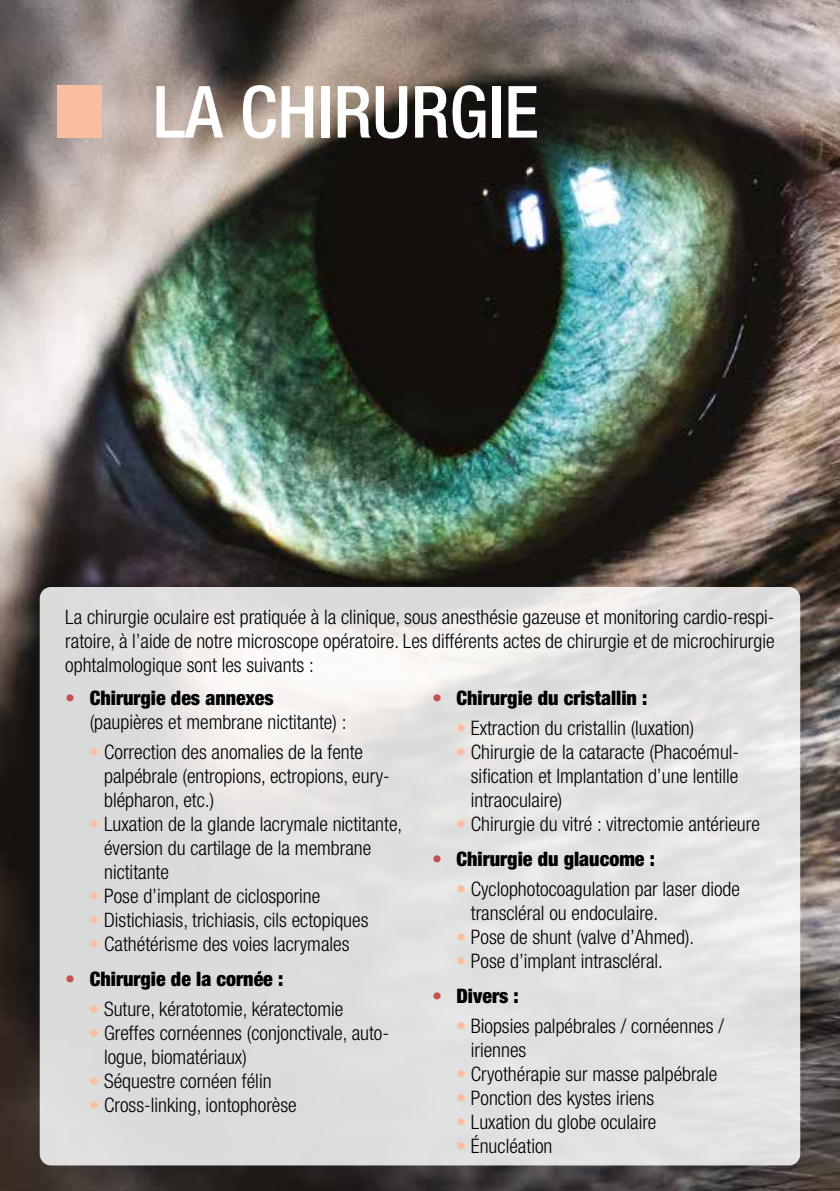
<style>
.page{position:relative;width:840px;height:1191px;background:#fff}
.page>*{position:absolute;margin:0;border:0;box-sizing:border-box;transform-origin:0 0}
.t1{font:500 condensed 72px "Helvetica Neue LT Pro";color:#fff}
.t2{font:300 condensed 20px/24px "Helvetica Neue LT Pro";color:#000}
.t3{font:900 condensed 20px "Helvetica Neue LT Pro";color:#000}
.s1{font-weight:500;color:#c15250}
.s2{font-weight:900}
.s3{color:#f8bea0}
</style>
<div class="page">
<img style="left:0;top:0;width:839px;height:1191px">
<svg style="left:40px;top:587px;width:759px;height:578px;background:#e3e1e1"></svg>
<div style="left:57px;top:85px;width:44px;height:53px;background:#f8bea0"></div>
<h1 class="t1" style="left:153px;top:69px;width:387px">LA CHIRURGIE</h1>
<p class="t2" style="left:65px;top:605px;width:710px;text-align:justify">La chirurgie oculaire est pratiquée à la clinique, sous anesthésie gazeuse et monitoring cardio-respi&shy;ratoire, à l’aide de notre microscope opératoire. Les différents actes de chirurgie et de microchirurgie ophtalmologique sont les suivants :</p>
<p class="t2" style="left:90px;top:686px;width:258px;text-indent:-24px"><span class="s1">•</span> <span class="s2">Chirurgie des annexes </span>(paupières et membrane nictitante) :</p>
<p class="t2" style="left:104px;top:739px;width:287px;text-indent:-15px"><span class="s3">•</span> Correction des anomalies de la fente palpébrale (entropions, ectropions, eury&shy;blépharon, etc.)</p>
<p class="t2" style="left:104px;top:811px;width:299px;text-indent:-15px"><span class="s3">•</span> Luxation de la glande lacrymale nictitante, éversion du cartilage de la membrane nictitante</p>
<p class="t2" style="left:89px;top:883px;width:232px"><span class="s3">•</span> Pose d’implant de ciclosporine</p>
<p class="t2" style="left:89px;top:907px;width:280px"><span class="s3">•</span> Distichiasis, trichiasis, cils ectopiques</p>
<p class="t2" style="left:89px;top:931px;width:261px"><span class="s3">•</span> Cathétérisme des voies lacrymales</p>
<p class="t3" style="left:65px;top:966px;width:219px"><span class="s1">•</span> Chirurgie de la cornée :</p>
<p class="t2" style="left:89px;top:996px;width:255px"><span class="s3">•</span> Suture, kératotomie, kératectomie</p>
<p class="t2" style="left:104px;top:1020px;width:286px;text-indent:-15px"><span class="s3">•</span> Greffes cornéennes (conjonctivale, auto&shy;logue, biomatériaux)</p>
<p class="t2" style="left:89px;top:1068px;width:184px"><span class="s3">•</span> Séquestre cornéen félin</p>
<p class="t2" style="left:89px;top:1092px;width:209px"><span class="s3">•</span> Cross-linking, iontophorèse</p>
<p class="t3" style="left:432px;top:685px;width:217px"><span class="s1">•</span> Chirurgie du cristallin :</p>
<p class="t2" style="left:456px;top:715px;width:239px"><span class="s3">•</span> Extraction du cristallin (luxation)</p>
<p class="t2" style="left:470px;top:739px;width:270px;text-align:justify;text-indent:-15px"><span class="s3">•</span> Chirurgie de la cataracte (Phacoémul&shy;sification et Implantation d’une lentille intraoculaire)</p>
<p class="t2" style="left:456px;top:811px;width:305px"><span class="s3">•</span> Chirurgie du vitré : vitrectomie antérieure</p>
<p class="t3" style="left:432px;top:846px;width:224px"><span class="s1">•</span> Chirurgie du glaucome :</p>
<p class="t2" style="left:470px;top:876px;width:270px;text-indent:-15px"><span class="s3">•</span> Cyclophotocoagulation par laser diode transcléral ou endoculaire.</p>
<p class="t2" style="left:456px;top:924px;width:239px"><span class="s3">•</span> Pose de shunt (valve d’Ahmed).</p>
<p class="t2" style="left:456px;top:948px;width:208px"><span class="s3">•</span> Pose d’implant intrascléral.</p>
<p class="t3" style="left:432px;top:983px;width:88px"><span class="s1">•</span> Divers :</p>
<p class="t2" style="left:470px;top:1013px;width:254px;text-indent:-15px"><span class="s3">•</span> Biopsies palpébrales / cornéennes / iriennes</p>
<p class="t2" style="left:456px;top:1061px;width:263px"><span class="s3">•</span> Cryothérapie sur masse palpébrale</p>
<p class="t2" style="left:456px;top:1085px;width:199px"><span class="s3">•</span> Ponction des kystes iriens</p>
<p class="t2" style="left:456px;top:1109px;width:202px"><span class="s3">•</span> Luxation du globe oculaire</p>
<p class="t2" style="left:456px;top:1133px;width:98px"><span class="s3">•</span> Énucléation</p>
</div>
